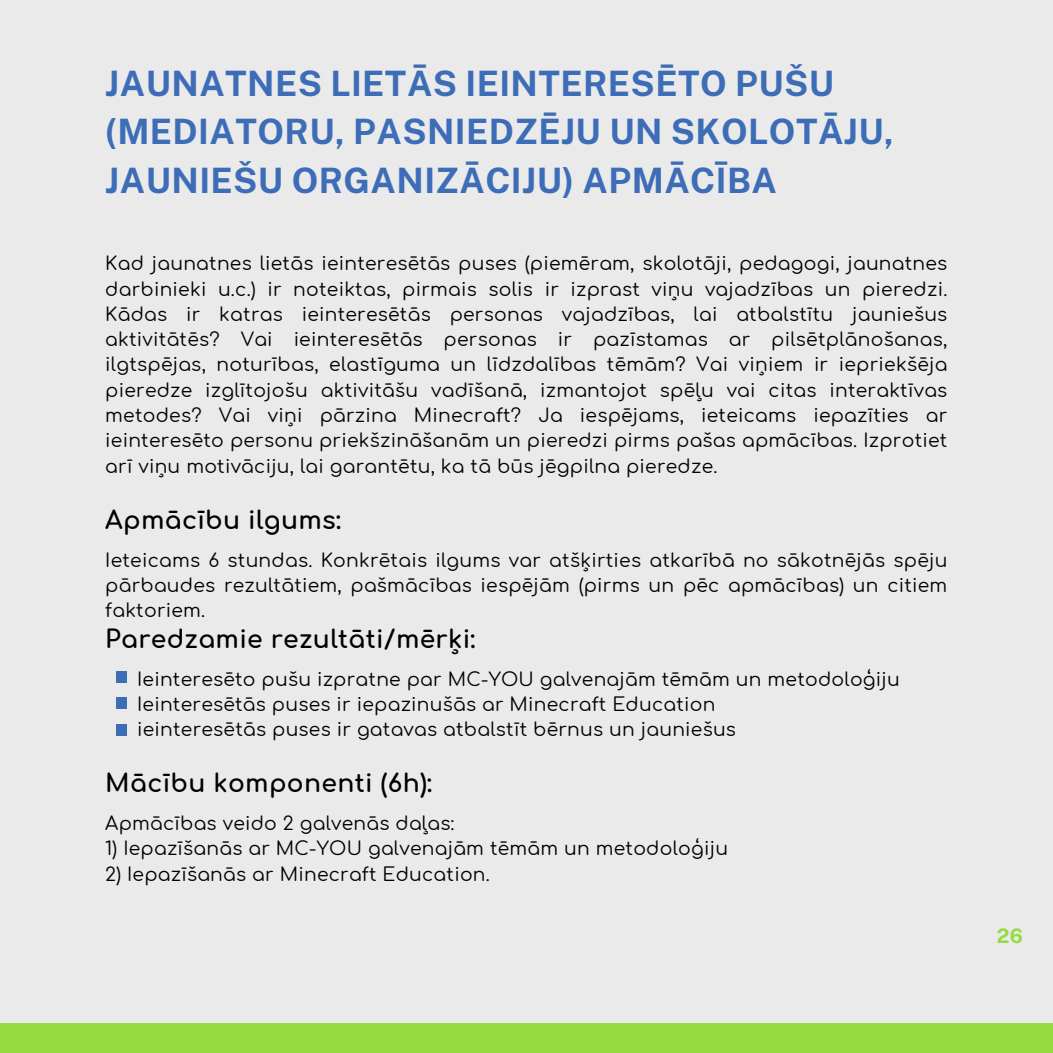
<style>
.page{position:relative;width:1053px;height:1053px;background:#fff}
.page>*{position:absolute;margin:0;border:0;box-sizing:border-box;transform-origin:0 0}
.t1{font:700 35px/48.8px "Public Sans";letter-spacing:.015em;color:#3e6db7}
.t2{font:700 25px "Comfortaa";letter-spacing:.015em;color:#000}
.t3{font:700 20px "Public Sans";color:#96db3f}
.t4{font:18.75px/25.2px "Comfortaa";letter-spacing:.015em;color:#000;text-align:justify}
</style>
<div class="page">
<div style="left:0;top:0;width:1052px;height:1053px;background:#eaeaeb"></div>
<div style="left:0;top:1023px;width:1052px;height:30px;background:#96db3f"></div>
<div style="left:116px;top:671px;width:11px;height:12px;background:#3e6db7"></div>
<div style="left:116px;top:698px;width:11px;height:11px;background:#3e6db7"></div>
<div style="left:116px;top:724px;width:11px;height:11px;background:#3e6db7"></div>
<h1 class="t1" style="left:105px;top:59px;width:790px">JAUNATNES LIETĀS IEINTERESĒTO PUŠU (MEDIATORU, PASNIEDZĒJU UN SKOLOTĀJU,<br>JAUNIEŠU ORGANIZĀCIJU) APMĀCĪBA</h1>
<p class="t4" style="left:105px;top:251px;width:843px">Kad jaunatnes lietās ieinteresētās puses (piemēram, skolotāji, pedagogi, jaunatnes darbinieki u.c.) ir noteiktas, pirmais solis ir izprast viņu vajadzības un pieredzi.<br>Kādas ir katras ieinteresētās personas vajadzības, lai atbalstītu jauniešus aktivitātēs? Vai ieinteresētās personas ir pazīstamas ar pilsētplānošanas, ilgtspējas, noturības, elastīguma un līdzdalības tēmām? Vai viņiem ir iepriekšēja pieredze izglītojošu aktivitāšu vadīšanā, izmantojot spēļu vai citas interaktīvas metodes? Vai viņi pārzina Minecraft? Ja iespējams, ieteicams iepazīties ar ieinteresēto personu priekšzināšanām un pieredzi pirms pašas apmācības. Izprotiet arī viņu motivāciju, lai garantētu, ka tā būs jēgpilna pieredze.</p>
<h2 class="t2" style="left:105px;top:507px;width:237px">Apmācību ilgums:</h2>
<h3 class="t4" style="left:105px;top:548px;width:843px">Ieteicams 6 stundas. Konkrētais ilgums var atšķirties atkarībā no sākotnējās spēju pārbaudes rezultātiem, pašmācības iespējām (pirms un pēc apmācības) un citiem faktoriem.</h3>
<h3 class="t2" style="left:105px;top:626px;width:371px">Paredzamie rezultāti/mērķi:</h3>
<p class="t4" style="left:137px;top:667px;width:764px">Ieinteresēto pušu izpratne par MC-YOU galvenajām tēmām un metodoloģiju</p>
<p class="t4" style="left:137px;top:692px;width:579px">Ieinteresētās puses ir iepazinušās ar Minecraft Education</p>
<p class="t4" style="left:137px;top:717px;width:600px">ieinteresētās puses ir gatavas atbalstīt bērnus un jauniešus</p>
<p class="t2" style="left:105px;top:770px;width:328px">Mācību komponenti (6h):</p>
<p class="t4" style="left:105px;top:811px;width:350px">Apmācības veido 2 galvenās daļas:</p>
<p class="t4" style="left:105px;top:836px;width:624px">1) Iepazīšanās ar MC-YOU galvenajām tēmām un metodoloģiju</p>
<p class="t4" style="left:105px;top:862px;width:386px">2) Iepazīšanās ar Minecraft Education.</p>
<p class="t3" style="left:996px;top:924px;width:28px">26</p>
</div>
